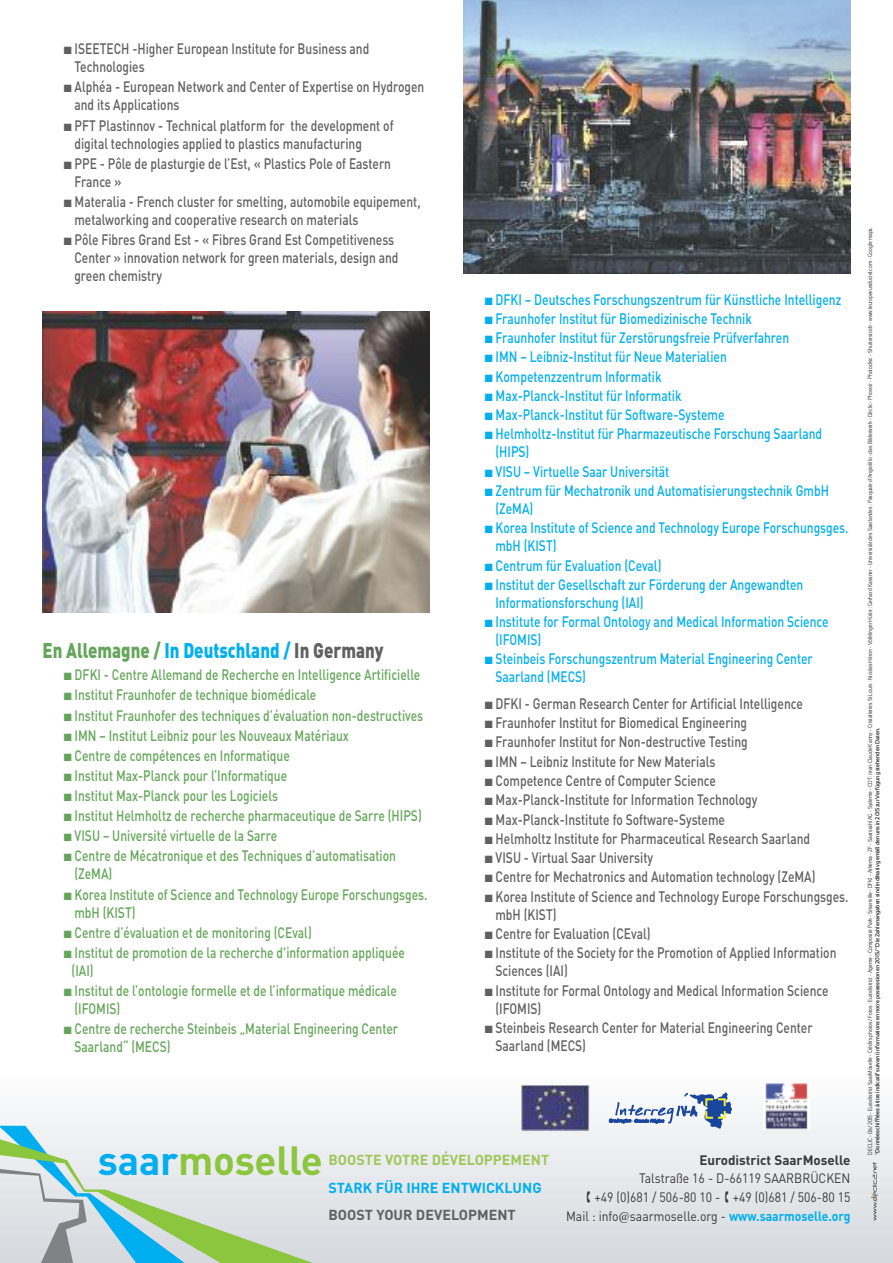
<style>
.page{position:relative;width:893px;height:1263px;background:#fff}
.page>*{position:absolute;margin:0;border:0;box-sizing:border-box;transform-origin:0 0}
.t1{font:700 40.2px "DIN";letter-spacing:-.005em;color:#8bc63e}
.t2{font:900 21px "DIN";color:#00afed;scale:.8 1}
.t3{font:500 15px/18px "DIN";color:#606061;scale:.8 1}
.t4{font:500 15px/18px "DIN";color:#64a659;scale:.8 1}
.t5{font:500 15px/18px "DIN";color:#00afed;scale:.8 1}
.t6{font:700 14.4px "DIN";color:#9fc758}
.t7{font:700 14.4px "DIN";color:#00afed}
.t8{font:700 14.4px "DIN";color:#606061}
.t9{font:13.5px/18.8px "DIN";color:#39383a;text-align:right;scale:.9 1}
.t10{font:700 13.5px "DIN";color:#39383a}
.t11{font:6px "Sansation";color:#39383a;scale:.81 1}
.t12{font:700 6px "Sansation";color:#39383a;scale:.9 1}
.s1{color:#64a659}
.s2{color:#606061}
.s3{color:#00aeef}
.s4{font-family:"Georgia"}
.s5{font-weight:700;color:#00afed}
</style>
<div class="page">
<svg style="left:218px;top:1138px;width:165px;height:125px;fill:#e1e5e8"></svg>
<svg style="left:0;top:1126px;width:218px;height:137px"></svg>
<img style="left:43px;top:311px;width:386px;height:301px">
<img style="left:463px;top:0;width:387px;height:274px">
<svg style="left:871px;top:1162px;width:6px;height:58px"></svg>
<img style="left:520px;top:1085px;width:70px;height:46px">
<svg style="left:609px;top:1092px;width:123px;height:37px"></svg>
<img style="left:764px;top:1083px;width:44px;height:46px">
<p class="t3" style="left:74px;top:40px;width:370px;text-indent:-11px">■ ISEETECH -Higher European Institute for Business and<br>Technologies</p>
<p class="t3" style="left:74px;top:78px;width:439px;text-indent:-11px">■ Alphéa - European Network and Center of Expertise on Hydrogen and its Applications</p>
<p class="t3" style="left:74px;top:116px;width:400px;text-indent:-11px">■ PFT Plastinnov - Technical platform for the development of digital technologies applied to plastics manufacturing</p>
<p class="t3" style="left:74px;top:155px;width:397px;text-indent:-11px">■ PPE - Pôle de plasturgie de l’Est, « Plastics Pole of Eastern<br>France »</p>
<p class="t3" style="left:74px;top:193px;width:434px;text-indent:-11px">■ Materalia - French cluster for smelting, automobile equipement, metalworking and cooperative research on materials</p>
<p class="t3" style="left:74px;top:231px;width:407px;text-indent:-11px">■ Pôle Fibres Grand Est - « Fibres Grand Est Competitiveness<br>Center » innovation network for green materials, design and green chemistry</p>
<h2 class="t2" style="left:43px;top:639px;width:428px"><span class="s1">En Allemagne /</span> In Deutschland / <span class="s2">In Germany</span></h2>
<p class="t4" style="left:64px;top:666px;width:447px">■ DFKI - Centre Allemand de Recherche en Intelligence Artificielle</p>
<p class="t4" style="left:64px;top:686px;width:317px">■ Institut Fraunhofer de technique biomédicale</p>
<p class="t4" style="left:64px;top:706px;width:451px">■ Institut Fraunhofer des techniques d’évaluation non-destructives</p>
<p class="t4" style="left:64px;top:726px;width:358px">■ IMN – Institut Leibniz pour les Nouveaux Matériaux</p>
<p class="t4" style="left:64px;top:747px;width:284px">■ Centre de compétences en Informatique</p>
<p class="t4" style="left:64px;top:767px;width:281px">■ Institut Max-Planck pour l’Informatique</p>
<p class="t4" style="left:64px;top:787px;width:269px">■ Institut Max-Planck pour les Logiciels</p>
<p class="t4" style="left:64px;top:807px;width:449px">■ Institut Helmholtz de recherche pharmaceutique de Sarre (HIPS)</p>
<p class="t4" style="left:64px;top:827px;width:268px">■ VISU – Université virtuelle de la Sarre</p>
<p class="t4" style="left:74px;top:847px;width:404px;text-indent:-11px">■ Centre de Mécatronique et des Techniques d’automatisation (ZeMA)</p>
<p class="t4" style="left:74px;top:885px;width:443px;text-indent:-11px">■ Korea Institute of Science and Technology Europe Forschungsges. mbH (KIST)</p>
<p class="t4" style="left:64px;top:923px;width:312px">■ Centre d’évaluation et de monitoring (CEval)</p>
<p class="t4" style="left:72px;top:944px;width:418px;text-indent:-8px">■ Institut de promotion de la recherche d'information appliquée (IAI)</p>
<p class="t4" style="left:74px;top:982px;width:405px;text-indent:-11px">■ Institut de l’ontologie formelle et de l’informatique médicale (IFOMIS)</p>
<p class="t4" style="left:74px;top:1020px;width:406px;text-indent:-11px">■ Centre de recherche Steinbeis „Material Engineering Center<br>Saarland“ (MECS)</p>
<p class="t5" style="left:485px;top:290px;width:447px">■ DFKI – Deutsches Forschungszentrum für Künstliche Intelligenz</p>
<p class="t5" style="left:485px;top:310px;width:335px">■ Fraunhofer Institut für Biomedizinische Technik</p>
<p class="t5" style="left:485px;top:329px;width:382px">■ Fraunhofer Institut für Zerstörungsfreie Prüfverfahren</p>
<p class="t5" style="left:485px;top:348px;width:304px">■ IMN – Leibniz-Institut für Neue Materialien</p>
<p class="t5" style="left:485px;top:367px;width:223px">■ Kompetenzzentrum Informatik</p>
<p class="t5" style="left:485px;top:387px;width:248px">■ Max-Planck-Institut für Informatik</p>
<p class="t5" style="left:485px;top:406px;width:301px">■ Max-Planck-Institut für Software-Systeme</p>
<p class="t5" style="left:495px;top:425px;width:410px;text-indent:-11px">■ Helmholtz-Institut für Pharmazeutische Forschung Saarland (HIPS)</p>
<p class="t5" style="left:485px;top:462px;width:232px">■ VISU – Virtuelle Saar Universität</p>
<p class="t5" style="left:495px;top:482px;width:419px;text-indent:-11px">■ Zentrum für Mechatronik und Automatisierungstechnik GmbH (ZeMA)</p>
<p class="t5" style="left:495px;top:519px;width:443px;text-indent:-11px">■ Korea Institute of Science and Technology Europe Forschungsges. mbH (KIST)</p>
<p class="t5" style="left:485px;top:556px;width:222px">■ Centrum für Evaluation (Ceval)</p>
<p class="t5" style="left:495px;top:576px;width:386px;text-indent:-11px">■ Institut der Gesellschaft zur Förderung der Angewandten<br>Informationsforschung (IAI)</p>
<p class="t5" style="left:495px;top:613px;width:418px;text-indent:-11px">■ Institute for Formal Ontology and Medical Information Science (IFOMIS)</p>
<p class="t5" style="left:495px;top:650px;width:398px;text-indent:-11px">■ Steinbeis Forschungszentrum Material Engineering Center<br>Saarland (MECS)</p>
<p class="t3" style="left:485px;top:695px;width:399px">■ DFKI - German Research Center for Artificial Intelligence</p>
<p class="t3" style="left:485px;top:714px;width:330px">■ Fraunhofer Institut for Biomedical Engineering</p>
<p class="t3" style="left:485px;top:733px;width:330px">■ Fraunhofer Institut for Non-destructive Testing</p>
<p class="t3" style="left:485px;top:752px;width:290px">■ IMN – Leibniz Institute for New Materials</p>
<p class="t3" style="left:485px;top:772px;width:291px">■ Competence Centre of Computer Science</p>
<p class="t3" style="left:485px;top:791px;width:342px">■ Max-Planck-Institute for Information Technology</p>
<p class="t3" style="left:485px;top:810px;width:302px">■ Max-Planck-Institute fo Software-Systeme</p>
<p class="t3" style="left:485px;top:830px;width:408px">■ Helmholtz Institute for Pharmaceutical Research Saarland</p>
<p class="t3" style="left:485px;top:849px;width:212px">■ VISU - Virtual Saar University</p>
<p class="t3" style="left:485px;top:868px;width:415px">■ Centre for Mechatronics and Automation technology (ZeMA)</p>
<p class="t3" style="left:495px;top:887px;width:443px;text-indent:-11px">■ Korea Institute of Science and Technology Europe Forschungsges. mbH (KIST)</p>
<p class="t3" style="left:485px;top:925px;width:209px">■ Centre for Evaluation (CEval)</p>
<p class="t3" style="left:495px;top:944px;width:428px;text-indent:-11px">■ Institute of the Society for the Promotion of Applied Information<br>Sciences (IAI)</p>
<p class="t3" style="left:495px;top:981px;width:418px;text-indent:-11px">■ Institute for Formal Ontology and Medical Information Science (IFOMIS)</p>
<p class="t3" style="left:495px;top:1018px;width:398px;text-indent:-11px">■ Steinbeis Research Center for Material Engineering Center<br>Saarland (MECS)</p>
<h1 class="t1" style="left:98px;top:1137px;width:226px"><span class="s3">saar</span>moselle</h1>
<p class="t6" style="left:328px;top:1152px;width:222px">BOOSTE VOTRE DÉVELOPPEMENT</p>
<p class="t7" style="left:328px;top:1179px;width:215px">STARK FÜR IHRE ENTWICKLUNG</p>
<p class="t8" style="left:328px;top:1207px;width:189px">BOOST YOUR DEVELOPMENT</p>
<p class="t10" style="left:699px;top:1152px;width:153px">Eurodistrict SaarMoselle</p>
<p class="t9" style="left:566px;top:1169px;width:317px">Talstraße 16 - D-66119 SAARBRÜCKEN<br>≈ +49 (0)681 / 506-80 10 - ≈ +49 (0)681 / 506-80 15<br>Mail : info<span class="s4">@</span>saarmoselle.org - <span class="s5">www.saarmoselle.org</span></p>
<p class="t11" style="left:867px;top:1155px;width:1147px;rotate:-90deg">DECLIC - 06/2015 - Eurodistrict SaarMoselle - Crédits photos/ Fotos : Eurodistrict - Ageme - Composite Park - Smartville - DFKI - Arkema - ZF - Saarstahl AG - Sydeme - CDT : Jean-Claude Kanny - Cristalleries St Louis : Nicolas Héron - Völklinger Hütte : Gerhard Kassner - Universität des Saarlandes : Pasquale d'Angiolillo - das Bilderwerk - Déclic - Phovoir - Photodisc - Shutterstock - www.leuropevueduciel.com - Google maps.</p>
<p class="t12" style="left:874px;top:1155px;width:476px;rotate:-90deg">*Données chiffrées à titre indicatif suivant informations en notre possession en 2015/ *Die Zahlenangaben sind indikativ gemäß den uns in 2015 zur Verfügung stehenden Daten.</p>
</div>
